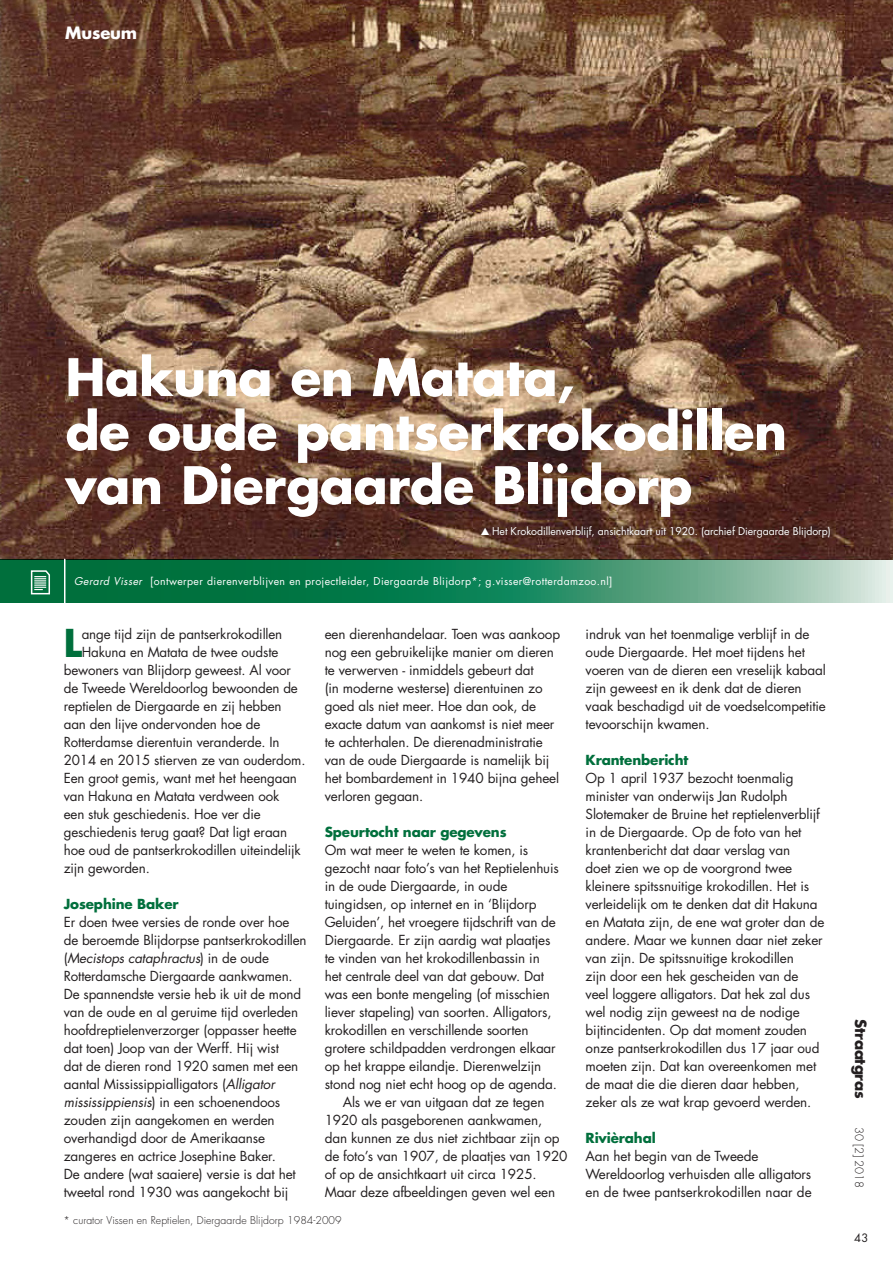
<style>
.page{position:relative;width:893px;height:1263px;background:#fff}
.page>*{position:absolute;margin:0;border:0;box-sizing:border-box;transform-origin:0 0}
.kop{font:700 50.25px/54px "Futura Std";letter-spacing:-.01em;color:#fff}
.lopende_tekst_kop{font:700 37.35px "Futura Std";color:#006f3c}
.inhoudsopgave_kop{font:700 16.5px "Futura Std";letter-spacing:-.01em;color:#fff}
.t1{font:700 15px "Futura Std";letter-spacing:-.02em;color:#231f20}
.lopende_tekst_kop-2{font:13.5px/18px "Futura Std";letter-spacing:-.01em;color:#231f20}
.t2{font:700 13.5px "Futura Std";letter-spacing:-.01em;color:#006f3c}
.t3{font:300 11.25px "Futura Std";letter-spacing:-.02em;color:#231f20}
.kop-2{font:11.25px "Futura Std";color:#231f20}
.Normaal{font:10.5px "Futura Std";letter-spacing:.035em;color:#fff}
.Normaal-2{font:10.5px "Futura Std";letter-spacing:-.005em;color:#fff}
.t4{font:300 10.5px "Futura Std";letter-spacing:.005em;color:#231f20}
.s1{font-family:"European Pi Three"}
.s2{font-style:italic}
.s3{font-weight:700;color:#006f3c}
</style>
<div class="page">
<img style="left:0;top:0;width:893px;height:560px">
<div style="left:477px;top:522px;width:357px;height:20px;background:#231f20;opacity:.75"></div>
<svg style="left:0;top:181px;width:14px;height:43px"></svg>
<svg style="left:0;top:560px;width:893px;height:42px;background:#338f68"></svg>
<svg style="left:30px;top:570px;width:21px;height:25px"></svg>
<hr style="left:64px;top:559px;width:1px;height:51px;background:#fff">
<p class="inhoudsopgave_kop" style="left:65px;top:22px;width:73px">Museum</p>
<p class="kop" style="left:65px;top:350px;width:723px">Hakuna en Matata,<br>de oude pantserkrokodillen van Diergaarde Blijdorp</p>
<p class="Normaal-2" style="left:481px;top:524px;width:351px"><span class="s1">G</span> Het Krokodillenverblijf, ansichtkaart uit 1920. (archief Diergaarde Blijdorp)</p>
<p class="Normaal" style="left:74px;top:574px;width:540px"><span class="s2">Gerard Visser</span> [ontwerper dierenverblijven en projectleider, Diergaarde Blijdorp*; g.visser@rotterdamzoo.nl]</p>
<p class="lopende_tekst_kop" style="left:64px;top:618px;width:20px">L</p>
<p class="lopende_tekst_kop-2" style="left:82px;top:625px;width:202px">ange tijd zijn de pantserkrokodillen</p>
<p class="lopende_tekst_kop-2" style="left:82px;top:643px;width:198px">Hakuna en Matata de twee oudste</p>
<p class="lopende_tekst_kop-2" style="left:64px;top:661px;width:229px">bewoners van Blijdorp geweest. Al voor</p>
<p class="lopende_tekst_kop-2" style="left:64px;top:679px;width:236px">de Tweede Wereldoorlog bewoonden de</p>
<p class="lopende_tekst_kop-2" style="left:64px;top:697px;width:219px">reptielen de Diergaarde en zij hebben</p>
<p class="lopende_tekst_kop-2" style="left:64px;top:715px;width:198px">aan den lijve ondervonden hoe de</p>
<p class="lopende_tekst_kop-2" style="left:64px;top:733px;width:217px">Rotterdamse dierentuin veranderde. In</p>
<p class="lopende_tekst_kop-2" style="left:64px;top:751px;width:243px">2014 en 2015 stierven ze van ouderdom.</p>
<p class="lopende_tekst_kop-2" style="left:64px;top:769px;width:235px">Een groot gemis, want met het heengaan</p>
<p class="lopende_tekst_kop-2" style="left:64px;top:787px;width:217px">van Hakuna en Matata verdween ook</p>
<p class="lopende_tekst_kop-2" style="left:64px;top:805px;width:199px">een stuk geschiedenis. Hoe ver die</p>
<p class="lopende_tekst_kop-2" style="left:64px;top:823px;width:225px">geschiedenis terug gaat? Dat ligt eraan</p>
<p class="lopende_tekst_kop-2" style="left:64px;top:841px;width:238px">hoe oud de pantserkrokodillen uiteindelijk</p>
<p class="lopende_tekst_kop-2" style="left:64px;top:859px;width:88px">zijn geworden.</p>
<p class="t2" style="left:64px;top:895px;width:116px">Josephine Baker</p>
<p class="lopende_tekst_kop-2" style="left:64px;top:913px;width:244px">Er doen twee versies de ronde over hoe de beroemde Blijdorpse pantserkrokodillen (<span class="s2">Mecistops cataphractus</span>) in de oude Rotterdamsche Diergaarde aankwamen.<br>De spannendste versie heb ik uit de mond van de oude en al geruime tijd overleden hoofdreptielenverzorger (oppasser heette dat toen) Joop van der Werff. Hij wist<br>dat de dieren rond 1920 samen met een aantal Mississippialligators (<span class="s2">Alligator mississippiensis</span>) in een schoenendoos zouden zijn aangekomen en werden overhandigd door de Amerikaanse zangeres en actrice Josephine Baker.<br>De andere (wat saaiere) versie is dat het tweetal rond 1930 was aangekocht bij</p>
<p class="lopende_tekst_kop-2" style="left:325px;top:625px;width:237px">een dierenhandelaar. Toen was aankoop nog een gebruikelijke manier om dieren te verwerven - inmiddels gebeurt dat<br>(in moderne westerse) dierentuinen zo goed als niet meer. Hoe dan ook, de exacte datum van aankomst is niet meer te achterhalen. De dierenadministratie van de oude Diergaarde is namelijk bij het bombardement in 1940 bijna geheel verloren gegaan.</p>
<p class="t2" style="left:325px;top:823px;width:183px">Speurtocht naar gegevens</p>
<p class="lopende_tekst_kop-2" style="left:325px;top:841px;width:205px">Om wat meer te weten te komen, is</p>
<p class="lopende_tekst_kop-2" style="left:325px;top:859px;width:236px">gezocht naar foto’s van het Reptielenhuis</p>
<p class="lopende_tekst_kop-2" style="left:325px;top:877px;width:184px">in de oude Diergaarde, in oude</p>
<p class="lopende_tekst_kop-2" style="left:325px;top:895px;width:213px">tuingidsen, op internet en in ‘Blijdorp</p>
<p class="lopende_tekst_kop-2" style="left:325px;top:913px;width:233px">Geluiden’, het vroegere tijdschrift van de</p>
<p class="lopende_tekst_kop-2" style="left:325px;top:931px;width:227px">Diergaarde. Er zijn aardig wat plaatjes</p>
<p class="lopende_tekst_kop-2" style="left:325px;top:949px;width:217px">te vinden van het krokodillenbassin in</p>
<p class="lopende_tekst_kop-2" style="left:325px;top:967px;width:221px">het centrale deel van dat gebouw. Dat</p>
<p class="lopende_tekst_kop-2" style="left:325px;top:985px;width:227px">was een bonte mengeling (of misschien</p>
<p class="lopende_tekst_kop-2" style="left:325px;top:1003px;width:228px">liever stapeling) van soorten. Alligators,</p>
<p class="lopende_tekst_kop-2" style="left:325px;top:1021px;width:205px">krokodillen en verschillende soorten</p>
<p class="lopende_tekst_kop-2" style="left:325px;top:1039px;width:233px">grotere schildpadden verdrongen elkaar</p>
<p class="lopende_tekst_kop-2" style="left:325px;top:1057px;width:218px">op het krappe eilandje. Dierenwelzijn</p>
<p class="lopende_tekst_kop-2" style="left:325px;top:1075px;width:234px">stond nog niet echt hoog op de agenda.</p>
<p class="lopende_tekst_kop-2" style="left:343px;top:1093px;width:203px">Als we er van uitgaan dat ze tegen</p>
<p class="lopende_tekst_kop-2" style="left:325px;top:1111px;width:219px">1920 als pasgeborenen aankwamen,</p>
<p class="lopende_tekst_kop-2" style="left:325px;top:1129px;width:237px">dan kunnen ze dus niet zichtbaar zijn op</p>
<p class="lopende_tekst_kop-2" style="left:325px;top:1147px;width:244px">de foto’s van 1907, de plaatjes van 1920</p>
<p class="lopende_tekst_kop-2" style="left:325px;top:1165px;width:213px">of op de ansichtkaart uit circa 1925.</p>
<p class="lopende_tekst_kop-2" style="left:325px;top:1183px;width:232px">Maar deze afbeeldingen geven wel een</p>
<p class="t4" style="left:63px;top:1214px;width:280px">* curator Vissen en Reptielen, Diergaarde Blijdorp 1984-2009</p>
<p class="lopende_tekst_kop-2" style="left:586px;top:625px;width:242px">indruk van het toenmalige verblijf in de oude Diergaarde. Het moet tijdens het voeren van de dieren een vreselijk kabaal zijn geweest en ik denk dat de dieren vaak beschadigd uit de voedselcompetitie tevoorschijn kwamen.</p>
<p class="t2" style="left:586px;top:751px;width:104px">Krantenbericht</p>
<p class="lopende_tekst_kop-2" style="left:586px;top:769px;width:240px">Op 1 april 1937 bezocht toenmalig minister van onderwijs Jan Rudolph Slotemaker de Bruine het reptielenverblijf in de Diergaarde. Op de foto van het krantenbericht dat daar verslag van<br>doet zien we op de voorgrond twee kleinere spitssnuitige krokodillen. Het is verleidelijk om te denken dat dit Hakuna en Matata zijn, de ene wat groter dan de andere. Maar we kunnen daar niet zeker van zijn. De spitssnuitige krokodillen<br>zijn door een hek gescheiden van de veel loggere alligators. Dat hek zal dus wel nodig zijn geweest na de nodige bijtincidenten. Op dat moment zouden onze pantserkrokodillen dus 17 jaar oud moeten zijn. Dat kan overeenkomen met de maat die die dieren daar hebben, zeker als ze wat krap gevoerd werden.</p>
<p class="lopende_tekst_kop-2" style="left:586px;top:1129px;width:228px"><span class="s3">Rivièrahal<br></span>Aan het begin van de Tweede<br>Wereldoorlog verhuisden alle alligators en de twee pantserkrokodillen naar de</p>
<p class="t1" style="left:871px;top:1019px;width:81px;rotate:90deg">Straatgras</p>
<p class="t3" style="left:866px;top:1127px;width:62px;rotate:90deg">30 [2] 2018</p>
<p class="kop-2" style="left:854px;top:1231px;width:16px">43</p>
</div>
